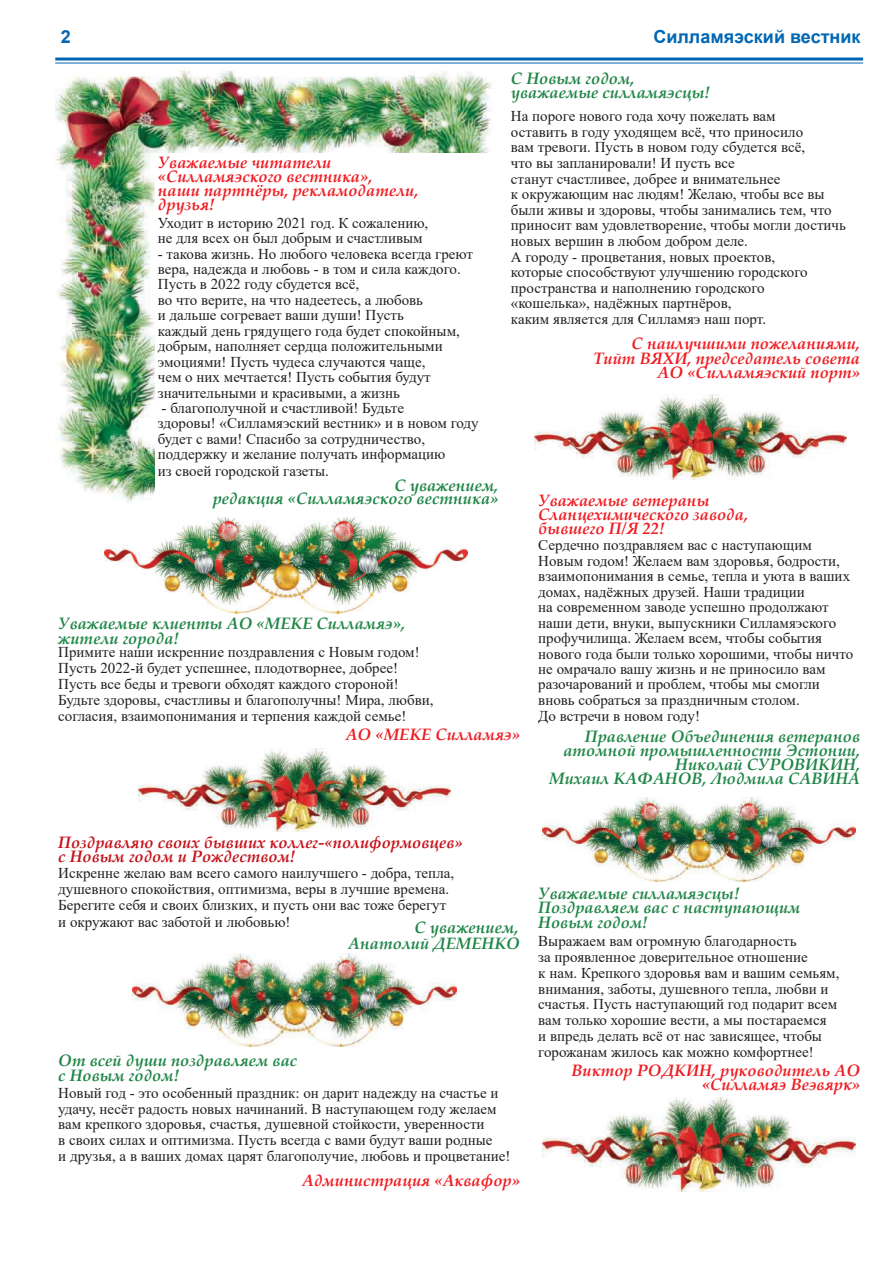
<style>
.page{position:relative;width:893px;height:1263px;background:#fff}
.page>*{position:absolute;margin:0;border:0;box-sizing:border-box;transform-origin:0 0}
.t1{font:700 18px "Arial";color:#0166b3}
.t2{font:italic 700 16.5px/14px "Palatino Linotype";color:#208647}
.t3{font:italic 700 16.5px/14px "Palatino Linotype";color:#ee1d23}
.t4{font:italic 700 16.5px/14.2px "Palatino Linotype";color:#c4121a}
.t5{font:15px/15.6px "Times New Roman";color:#231f20}
</style>
<div class="page">
<hr style="left:55px;top:58px;width:808px;height:3px;background:#0166b3">
<hr style="left:55px;top:63px;width:808px;height:1px;background:#0166b3">
<img style="left:55px;top:68px;width:437px;height:434px">
<div style="left:155px;top:153px;width:346px;height:364px;background:#fff"></div>
<img style="left:104px;top:517px;width:363px;height:96px">
<img style="left:133px;top:954px;width:324px;height:93px">
<img style="left:138px;top:748px;width:313px;height:84px">
<img style="left:543px;top:797px;width:312px;height:85px">
<img style="left:534px;top:394px;width:313px;height:86px">
<img style="left:543px;top:1097px;width:312px;height:95px">
<p class="t1" style="left:61px;top:26px;width:12px">2</p>
<p class="t1" style="left:653px;top:26px;width:208px">Силламяэский вестник</p>
<p class="t2" style="left:511px;top:73px;width:201px">С Новым годом, уважаемые силламяэсцы!</p>
<p class="t5" style="left:511px;top:108px;width:336px">На пороге нового года хочу пожелать вам<br>оставить в году уходящем всё, что приносило<br>вам тревоги. Пусть в новом году сбудется всё,<br>что вы запланировали! И пусть все<br>станут счастливее, добрее и внимательнее<br>к окружающим нас людям! Желаю, чтобы все вы были живы и здоровы, чтобы занимались тем, что приносит вам удовлетворение, чтобы могли достичь новых вершин в любом добром деле.<br>А городу - процветания, новых проектов,<br>которые способствуют улучшению городского пространства и наполнению городского «кошелька», надёжных партнёров,<br>каким является для Силламяэ наш порт.</p>
<p class="t3" style="left:593px;top:339px;width:268px;text-align:right">С наилучшими пожеланиями,<br>Тийт ВЯХИ, председатель совета<br>АО «Силламяэский порт»</p>
<p class="t3" style="left:158px;top:158px;width:262px">Уважаемые читатели «Силламяэского вестника», наши партнёры, рекламодатели, друзья!</p>
<p class="t5" style="left:158px;top:215px;width:272px">Уходит в историю 2021 год. К сожалению, не для всех он был добрым и счастливым</p>
<p class="t5" style="left:158px;top:246px;width:317px">- такова жизнь. Но любого человека всегда греют вера, надежда и любовь - в том и сила каждого.<br>Пусть в 2022 году сбудется всё,<br>во что верите, на что надеетесь, а любовь<br>и дальше согревает ваши души! Пусть<br>каждый день грядущего года будет спокойным, добрым, наполняет сердца положительными эмоциями! Пусть чудеса случаются чаще,<br>чем о них мечтается! Пусть события будут значительными и красивыми, а жизнь</p>
<p class="t5" style="left:158px;top:400px;width:322px">- благополучной и счастливой! Будьте<br>здоровы! «Силламяэский вестник» и в новом году будет с вами! Спасибо за сотрудничество, поддержку и желание получать информацию<br>из своей городской газеты.</p>
<p class="t2" style="left:213px;top:480px;width:287px;text-align:right">С уважением,<br>редакция «Силламяэского вестника»</p>
<p class="t3" style="left:538px;top:495px;width:211px">Уважаемые ветераны<br>Сланцехимического завода, бывшего П/Я 22!</p>
<p class="t5" style="left:538px;top:537px;width:316px">Сердечно поздравляем вас с наступающим Новым годом! Желаем вам здоровья, бодрости, взаимопонимания в семье, тепла и уюта в ваших домах, надёжных друзей. Наши традиции<br>на современном заводе успешно продолжают наши дети, внуки, выпускники Силламяэского профучилища. Желаем вcем, чтобы события нового года были только хорошими, чтобы ничто не омрачало вашу жизнь и не приносило вам разочарований и проблем, чтобы мы смогли вновь собраться за праздничным столом.<br>До встречи в новом году!</p>
<p class="t2" style="left:549px;top:731px;width:312px;text-align:right">Правление Объединения ветеранов атомной промышленности Эстонии,<br>Николай СУРОВИКИН,<br>Михаил КАФАНОВ, Людмила САВИНА</p>
<p class="t2" style="left:58px;top:618px;width:348px;line-height:14.7px">Уважаемые клиенты АО «МЕКЕ Силламяэ», жители города!</p>
<p class="t5" style="left:58px;top:644px;width:377px;line-height:16px">Примите наши искренние поздравления с Новым годом!<br>Пусть 2022-й будет успешнее, плодотворнее, добрее!<br>Пусть все беды и тревоги обходят каждого стороной!<br>Будьте здоровы, счастливы и благополучны! Мира, любви, согласия, взаимопонимания и терпения каждой семье!</p>
<p class="t3" style="left:346px;top:730px;width:176px">АО «МЕКЕ Силламяэ»</p>
<p class="t4" style="left:58px;top:837px;width:406px">Поздравляю своих бывших коллег-«полиформовцев» с Новым годом и Рождеством!</p>
<p class="t5" style="left:58px;top:865px;width:397px">Искренне желаю вам всего самого наилучшего - добра, тепла, душевного спокойствия, оптимизма, веры в лучшие времена.<br>Берегите себя и своих близких, и пусть они вас тоже берегут</p>
<p class="t5" style="left:58px;top:914px;width:234px">и окружают вас заботой и любовью!</p>
<p class="t2" style="left:348px;top:921px;width:173px;line-height:16.5px;text-align:right">С уважением,<br>Анатолий ДЕМЕНКО</p>
<p class="t2" style="left:58px;top:1055px;width:240px">От всей души поздравляем вас с Новым годом!</p>
<p class="t5" style="left:58px;top:1085px;width:454px">Новый год - это особенный праздник: он дарит надежду на счастье и удачу, несёт радость новых начинаний. В наступающем году желаем вам крепкого здоровья, счастья, душевной стойкости, уверенности<br>в своих силах и оптимизма. Пусть всегда с вами будут ваши родные<br>и друзья, а в ваших домах царят благополучие, любовь и процветание!</p>
<p class="t3" style="left:302px;top:1175px;width:219px">Администрация «Аквафор»</p>
<p class="t2" style="left:538px;top:888px;width:264px">Уважаемые силламяэсцы!<br>Поздравляем вас с наступающим<br>Новым годом!</p>
<p class="t5" style="left:538px;top:933px;width:303px">Выражаем вам огромную благодарность<br>за проявленное доверительное отношение<br>к нам. Крепкого здоровья вам и вашим семьям, внимания, заботы, душевного тепла, любви и счастья. Пусть наступающий год подарит всем вам только хорошие вести, а мы постараемся<br>и впредь делать всё от нас зависящее, чтобы горожанам жилось как можно комфортнее!</p>
<p class="t3" style="left:572px;top:1065px;width:290px;text-align:right">Виктор РОДКИН, руководитель АО «Силламяэ Веэвярк»</p>
</div>
